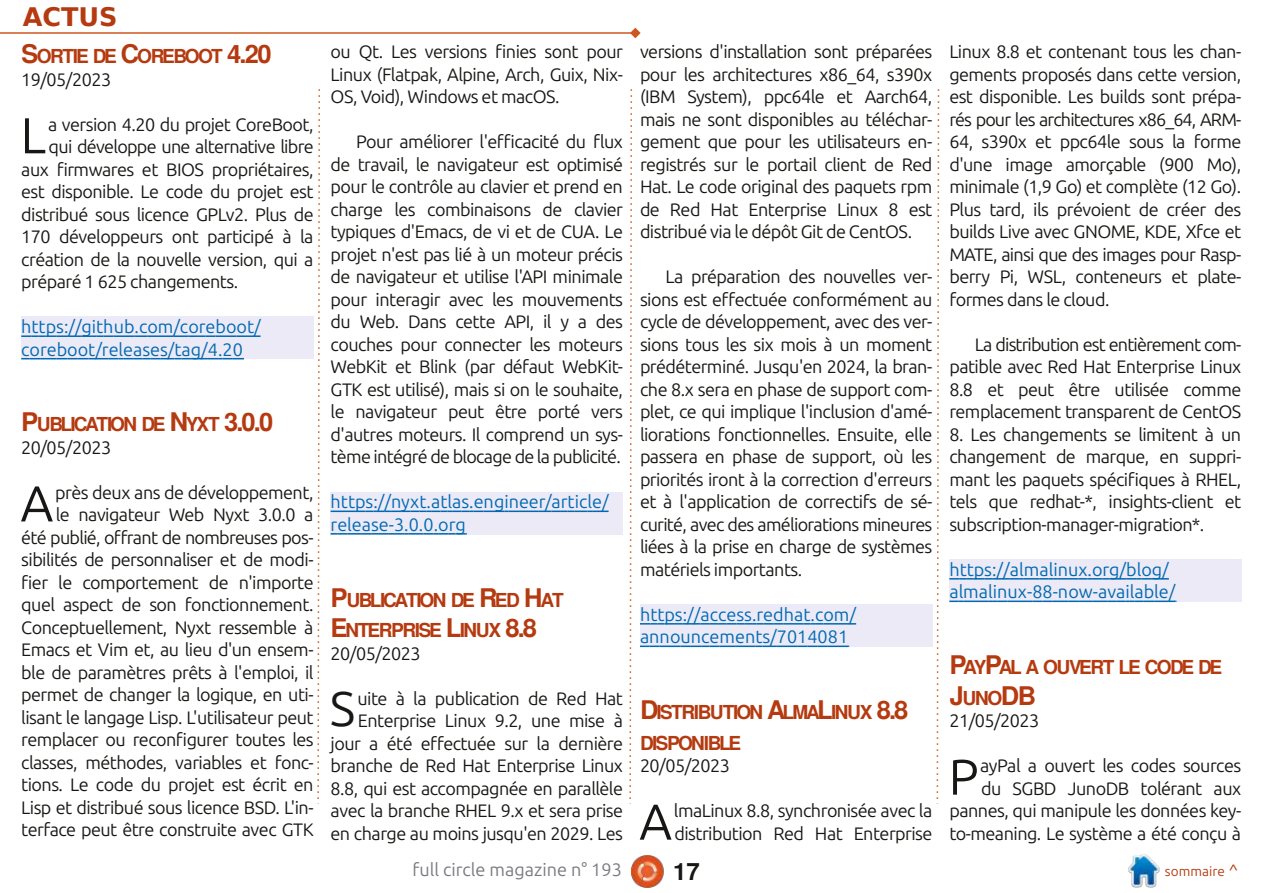
<style>
.page{position:relative;width:1263px;height:893px;background:#fff}
.page>*{position:absolute;margin:0;border:0;box-sizing:border-box;transform-origin:0 0}
.t1{font:50.4px "Ubuntu";color:#181715}
.t2{font:50.25px "Ubuntu";color:#181715}
.t3{font:48.75px "Ubuntu";color:#181715}
.t4{font:700 25.5px "Free Sans";color:#b53a10}
.t5{font:700 25.5px "DejaVu Sans";color:#b53a10}
.t6{font:700 24px "Free Sans";color:#181715}
.t7{font:700 19.2px/30.6px "Free Sans";letter-spacing:-.11em;color:#b53a10}
.t8{font:18px/22.5px "Ubuntu";letter-spacing:-.03em;color:#181715;text-align:justify}
.t9{font:18px/22.5px "Ubuntu";color:#0068b2}
.t10{font:18px "Ubuntu";color:#79797f}
.t11{font:13.5px "Ubuntu";color:#b53a10}
.s1{font-size:25.5px}
.s2{font-size:19.2px}
.s3{font-size:16.5px}
</style>
<div class="page">
<img style="left:631px;top:855px;width:33px;height:33px">
<img style="left:1128px;top:855px;width:32px;height:32px">
<hr style="left:0;top:32px;width:635px;height:2px;background:#cd581e">
<svg style="left:630px;top:28px;width:11px;height:10px"></svg>
<svg style="left:629px;top:89px;width:4px;height:715px"></svg>
<svg style="left:317px;top:89px;width:3px;height:715px"></svg>
<svg style="left:936px;top:89px;width:4px;height:715px"></svg>
<div style="left:21px;top:317px;width:293px;height:42px;background:#ebeaf6"></div>
<div style="left:331px;top:492px;width:292px;height:42px;background:#ebeaf6"></div>
<div style="left:640px;top:604px;width:292px;height:43px;background:#ebeaf6"></div>
<div style="left:949px;top:559px;width:293px;height:43px;background:#ebeaf6"></div>
<svg style="left:21px;top:335px;width:240px;height:2px"></svg>
<svg style="left:21px;top:358px;width:223px;height:1px"></svg>
<svg style="left:331px;top:511px;width:278px;height:1px"></svg>
<svg style="left:331px;top:533px;width:136px;height:2px"></svg>
<svg style="left:640px;top:623px;width:216px;height:2px"></svg>
<svg style="left:640px;top:646px;width:209px;height:1px"></svg>
<svg style="left:949px;top:578px;width:220px;height:2px"></svg>
<svg style="left:949px;top:601px;width:227px;height:1px"></svg>
<h3 class="t5" style="left:23px;top:3px;width:97px">ACTUS</h3>
<p class="t7" style="left:21px;top:42px;width:252px"><span class="s1">S</span>ORTIE DE <span class="s1">C</span>OREBOOT <span class="s1">4.20</span></p>
<p class="t8" style="left:21px;top:68px;width:91px">19/05/2023</p>
<h1 class="t1" style="left:21px;top:106px;width:27px">L</h1>
<p class="t8" style="left:48px;top:113px;width:267px">a version 4.20 du projet CoreBoot,</p>
<p class="t8" style="left:49px;top:135px;width:266px">qui développe une alternative libre</p>
<p class="t8" style="left:21px;top:158px;width:294px">aux firmwares et BIOS propriétaires,</p>
<p class="t8" style="left:21px;top:180px;width:294px">est disponible. Le code du projet est</p>
<p class="t8" style="left:21px;top:203px;width:294px">distribué sous licence GPLv2. Plus de</p>
<p class="t8" style="left:21px;top:225px;width:294px">170 développeurs ont participé à la</p>
<p class="t8" style="left:21px;top:248px;width:294px">création de la nouvelle version, qui a</p>
<p class="t8" style="left:21px;top:270px;width:218px">préparé 1 625 changements.</p>
<p class="t9" style="left:21px;top:315px;width:241px">https://github.com/coreboot/ coreboot/releases/tag/4.20</p>
<p class="t7" style="left:21px;top:410px;width:253px"><span class="s1">P</span>UBLICATION DE <span class="s1">N</span>YXT <span class="s1">3.0.0</span></p>
<p class="t8" style="left:21px;top:436px;width:91px">20/05/2023</p>
<h1 class="t1" style="left:21px;top:474px;width:34px">A</h1>
<p class="t8" style="left:21px;top:481px;width:294px;text-align:right">près deux ans de développement,<br>le navigateur Web Nyxt 3.0.0 a<br>été publié, offrant de nombreuses pos&shy;sibilités de personnaliser et de modi&shy;fier le comportement de n'importe quel aspect de son fonctionnement.<br>Conceptuellement, Nyxt ressemble à Emacs et Vim et, au lieu d'un ensem&shy;ble de paramètres prêts à l'emploi, il permet de changer la logique, en uti&shy;lisant le langage Lisp. L'utilisateur peut remplacer ou reconfigurer toutes les classes, méthodes, variables et fonc&shy;tions. Le code du projet est écrit en Lisp et distribué sous licence BSD. L'in&shy;terface peut être construite avec GTK</p>
<p class="t8" style="left:331px;top:40px;width:294px">ou Qt. Les versions finies sont pour Linux (Flatpak, Alpine, Arch, Guix, Nix-OS, Void), Windows et macOS.</p>
<p class="t8" style="left:331px;top:130px;width:294px;text-indent:26px">Pour améliorer l'efficacité du flux de travail, le navigateur est optimisé pour le contrôle au clavier et prend en charge les combinaisons de clavier typiques d'Emacs, de vi et de CUA. Le projet n'est pas lié à un moteur précis de navigateur et utilise l'API minimale pour interagir avec les mouvements du Web. Dans cette API, il y a des couches pour connecter les moteurs WebKit et Blink (par défaut WebKit-GTK est utilisé), mais si on le souhaite, le navigateur peut être porté vers d'autres moteurs. Il comprend un sys&shy;tème intégré de blocage de la publicité.</p>
<p class="t9" style="left:331px;top:490px;width:279px">https://nyxt.atlas.engineer/article/ release-3.0.0.org</p>
<p class="t7" style="left:331px;top:585px;width:235px"><span class="s1">P</span>UBLICATION DE <span class="s1">R</span>ED <span class="s1">H</span>AT<br><span class="s1">E</span>NTERPRISE <span class="s1">L</span>INUX <span class="s1">8.8</span></p>
<p class="t8" style="left:331px;top:642px;width:91px">20/05/2023</p>
<h3 class="t3" style="left:330px;top:681px;width:27px">S</h3>
<p class="t8" style="left:331px;top:687px;width:294px;text-align:right">uite à la publication de Red Hat Enterprise Linux 9.2, une mise à jour a été effectuée sur la dernière branche de Red Hat Enterprise Linux 8.8, qui est accompagnée en parallèle avec la branche RHEL 9.x et sera prise en charge au moins jusqu'en 2029. Les</p>
<p class="t8" style="left:640px;top:40px;width:294px">versions d'installation sont préparées pour les architectures x86_64, s390x (IBM System), ppc64le et Aarch64, mais ne sont disponibles au téléchar&shy;gement que pour les utilisateurs en&shy;registrés sur le portail client de Red Hat. Le code original des paquets rpm de Red Hat Enterprise Linux 8 est distribué via le dépôt Git de CentOS.</p>
<p class="t8" style="left:640px;top:265px;width:294px;text-indent:26px">La préparation des nouvelles ver&shy;sions est effectuée conformément au cycle de développement, avec des ver&shy;sions tous les six mois à un moment prédéterminé. Jusqu'en 2024, la bran&shy;che 8.x sera en phase de support com&shy;plet, ce qui implique l'inclusion d'amé&shy;liorations fonctionnelles. Ensuite, elle passera en phase de support, où les priorités iront à la correction d'erreurs et à l'application de correctifs de sé&shy;curité, avec des améliorations mineures liées à la prise en charge de systèmes matériels importants.</p>
<p class="t9" style="left:640px;top:603px;width:218px">https://access.redhat.com/ announcements/7014081</p>
<p class="t7" style="left:640px;top:698px;width:270px"><span class="s1">D</span>ISTRIBUTION <span class="s1">A</span>LMA<span class="s1">L</span>INUX <span class="s1">8.8<br></span>DISPONIBLE</p>
<p class="t8" style="left:640px;top:754px;width:91px">20/05/2023</p>
<h1 class="t1" style="left:639px;top:793px;width:34px">A</h1>
<p class="t8" style="left:674px;top:799px;width:260px">lmaLinux 8.8, synchronisée avec la distribution Red Hat Enterprise</p>
<p class="t8" style="left:949px;top:40px;width:293px">Linux 8.8 et contenant tous les chan&shy;gements proposés dans cette version, est disponible. Les builds sont prépa&shy;rés pour les architectures x86_64, ARM-64, s390x et ppc64le sous la forme d'une image amorçable (900 Mo), minimale (1,9 Go) et complète (12 Go).<br>Plus tard, ils prévoient de créer des builds Live avec GNOME, KDE, Xfce et MATE, ainsi que des images pour Rasp&shy;berry Pi, WSL, conteneurs et plate&shy;formes dans le cloud.</p>
<p class="t8" style="left:949px;top:333px;width:293px;text-indent:26px">La distribution est entièrement com&shy;patible avec Red Hat Enterprise Linux 8.8 et peut être utilisée comme remplacement transparent de CentOS</p>
<p class="t8" style="left:949px;top:423px;width:293px">8. Les changements se limitent à un changement de marque, en suppri&shy;mant les paquets spécifiques à RHEL, tels que redhat-*, insights-client et subscription-manager-migration*.</p>
<p class="t9" style="left:949px;top:558px;width:228px">https://almalinux.org/blog/ almalinux-88-now-available/</p>
<p class="t7" style="left:949px;top:653px;width:274px"><span class="s1">P</span>AY<span class="s1">P</span>AL A OUVERT LE CODE DE</p>
<h3 class="t4" style="left:949px;top:684px;width:88px">J<span class="s2">UNO</span>DB</h3>
<p class="t8" style="left:949px;top:709px;width:91px">21/05/2023</p>
<h2 class="t2" style="left:949px;top:748px;width:32px">P</h2>
<p class="t8" style="left:949px;top:754px;width:293px;text-align:right">ayPal a ouvert les codes sources<br>du SGBD JunoDB tolérant aux pannes, qui manipule les données key&shy;to-meaning. Le système a été conçu à</p>
<p class="t10" style="left:412px;top:859px;width:211px">full circle magazine n° 193</p>
<h3 class="t6" style="left:673px;top:860px;width:28px">17</h3>
<p class="t11" style="left:1165px;top:863px;width:75px">sommaire <span class="s3">^</span></p>
</div>
